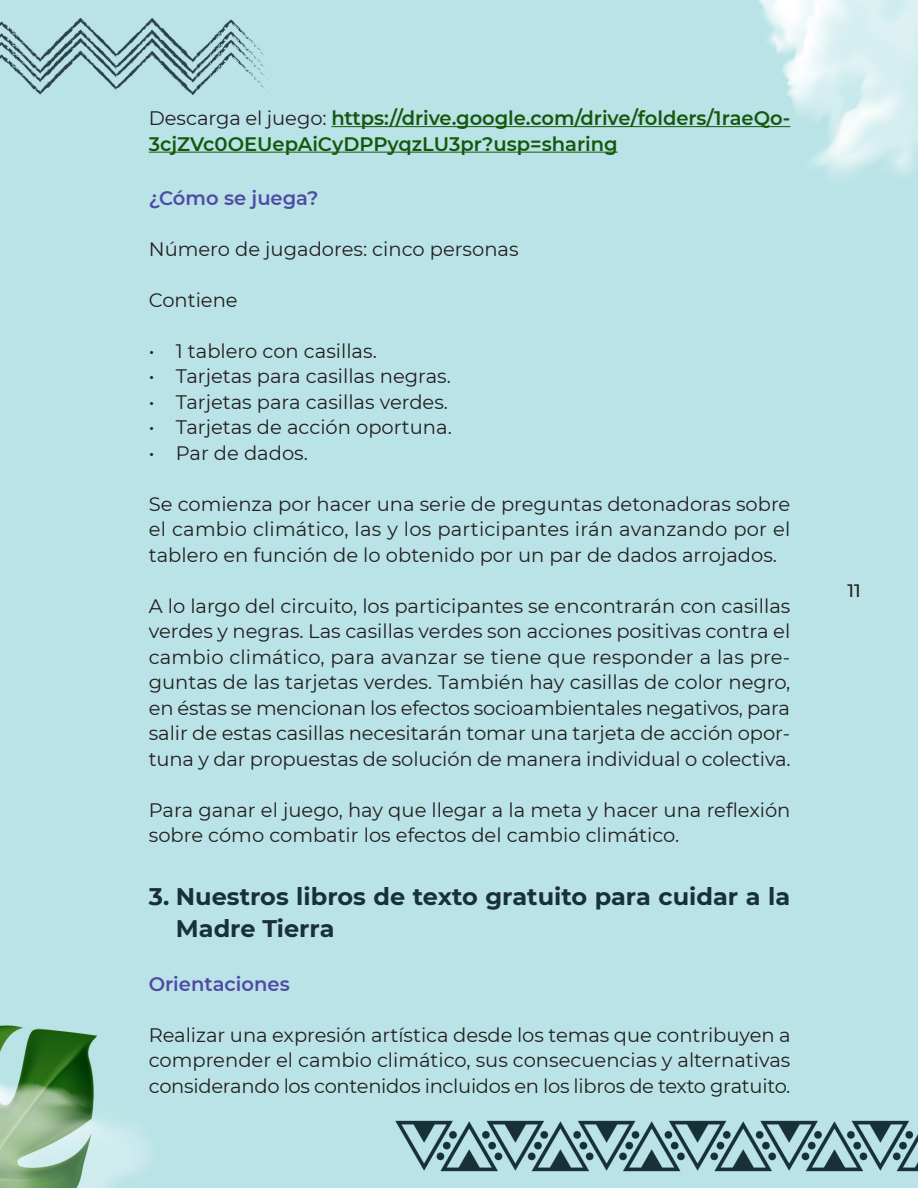
<style>
.page{position:relative;width:918px;height:1188px;background:#bae3e7}
.page>*{position:absolute;margin:0;border:0;box-sizing:border-box;transform-origin:0 0}
.t1{font:700 24px/31.5px "Montserrat";color:#183139}
.Cuerpo{font:19.5px/25.5px "Montserrat";color:#231f20;text-align:justify}
.Cuerpo-2{font:600 19.5px/25.5px "Montserrat";color:#15580c}
.sub{font:600 19.5px "Montserrat";color:#4f4ba3}
.t2{font:500 18px "Montserrat";color:#231f20}
.s1{font-weight:400;color:#231f20}
</style>
<div class="page">
<hr style="left:331px;top:126px;width:459px;height:1px;background:#15580c">
<hr style="left:149px;top:152px;width:469px;height:1px;background:#15580c">
<p class="Cuerpo-2" style="left:149px;top:105px;width:643px"><span class="s1">Descarga el juego:</span> https://drive.google.com/drive/folders/1raeQo-<br>3cjZVc0OEUepAiCyDPPyqzLU3pr?usp=sharing</p>
<p class="sub" style="left:149px;top:184px;width:171px">¿Cómo se juega?</p>
<p class="Cuerpo" style="left:149px;top:235px;width:371px">Número de jugadores: cinco personas</p>
<p class="Cuerpo" style="left:149px;top:286px;width:90px">Contiene</p>
<p class="Cuerpo" style="left:149px;top:337px;width:229px">• 1 tablero con casillas.</p>
<p class="Cuerpo" style="left:149px;top:363px;width:304px">• Tarjetas para casillas negras.</p>
<p class="Cuerpo" style="left:149px;top:388px;width:301px">• Tarjetas para casillas verdes.</p>
<p class="Cuerpo" style="left:149px;top:414px;width:305px">• Tarjetas de acción oportuna.</p>
<p class="Cuerpo" style="left:149px;top:439px;width:161px">• Par de dados.</p>
<p class="Cuerpo" style="left:149px;top:490px;width:643px">Se comienza por hacer una serie de preguntas detonadoras sobre el cambio climático, las y los participantes irán avanzando por el tablero en función de lo obtenido por un par de dados arrojados.</p>
<p class="Cuerpo" style="left:149px;top:592px;width:643px">A lo largo del circuito, los participantes se encontrarán con casillas verdes y negras. Las casillas verdes son acciones positivas contra el cambio climático, para avanzar se tiene que responder a las pre&shy;guntas de las tarjetas verdes. También hay casillas de color negro, en éstas se mencionan los efectos socioambientales negativos, para salir de estas casillas necesitarán tomar una tarjeta de acción opor&shy;tuna y dar propuestas de solución de manera individual o colectiva.</p>
<p class="Cuerpo" style="left:149px;top:796px;width:643px">Para ganar el juego, hay que llegar a la meta y hacer una reflexión sobre cómo combatir los efectos del cambio climático.</p>
<p class="t1" style="left:176px;top:880px;width:616px;text-indent:-27px">3. Nuestros libros de texto gratuito para cuidar a la<br>Madre Tierra</p>
<p class="sub" style="left:149px;top:970px;width:143px">Orientaciones</p>
<p class="Cuerpo" style="left:149px;top:1021px;width:643px">Realizar una expresión artística desde los temas que contribuyen a comprender el cambio climático, sus consecuencias y alternativas considerando los contenidos incluidos en los libros de texto gratuito.</p>
<p class="t2" style="left:848px;top:578px;width:15px">11</p>
</div>
